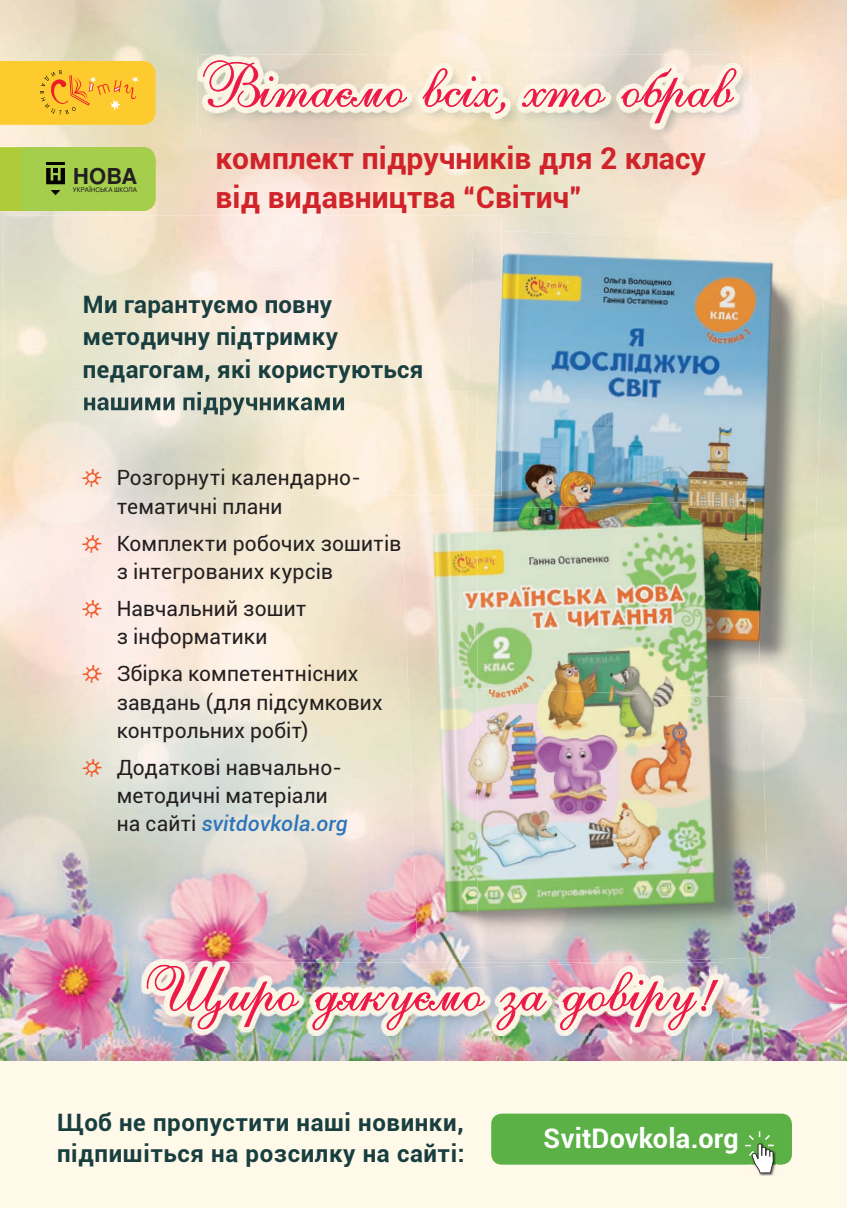
<style>
.page{position:relative;width:847px;height:1208px;background:#fff}
.page>*{position:absolute;margin:0;border:0;box-sizing:border-box;transform-origin:0 0}
.t1{font:italic 63px "Anastasia Script";color:#ed1845}
.t2{font:700 30px/39px "Roboto";color:#d1232a}
.t3{font:700 27px "Roboto";letter-spacing:.005em;color:#fff}
.t4{font:700 24px/32.4px "Roboto";letter-spacing:.01em;color:#183e3f}
.t5{font:700 21.9px "Free Sans";color:#231f20}
.t6{font:21px/28.3px "Roboto";letter-spacing:.005em;color:#231f20}
.t7{font:6.45px "Free Sans";color:#231f20}
.s1{font-family:"Segoe Print";color:#f1592a}
.s2{font-weight:500;font-style:italic;color:#2e76bc}
</style>
<div class="page">
<img style="left:0;top:0;width:370px;height:257px">
<img style="left:0;top:257px;width:52px;height:773px">
<img style="left:794px;top:257px;width:52px;height:773px">
<img style="left:741px;top:699px;width:53px;height:331px">
<img style="left:52px;top:913px;width:364px;height:65px">
<img style="left:723px;top:959px;width:18px;height:71px">
<img style="left:52px;top:978px;width:89px;height:52px">
<svg style="left:0;top:147px;width:155px;height:64px;background:#a0c747"></svg>
<svg style="left:0;top:61px;width:155px;height:64px;background:#fbc431"></svg>
<img style="left:0;top:1030px;width:846px;height:31px">
<div style="left:0;top:1061px;width:846px;height:147px;background:#fef9e9"></div>
<div style="left:491px;top:1113px;width:300px;height:51px;background:#5bb146;border-radius:11px"></div>
<img style="left:759px;top:1144px;width:16px;height:31px">
<svg style="left:744px;top:1131px;width:29px;height:42px"></svg>
<img style="left:477px;top:231px;width:348px;height:316px">
<img style="left:760px;top:545px;width:54px;height:154px">
<img style="left:416px;top:688px;width:353px;height:271px">
<img style="left:477px;top:500px;width:283px;height:198px">
<img style="left:4px;top:216px;width:497px;height:186px">
<img style="left:4px;top:402px;width:2px;height:93px">
<img style="left:467px;top:230px;width:34px;height:265px">
<img style="left:200px;top:58px;width:551px;height:80px">
<img style="left:197px;top:55px;width:544px;height:74px">
<img style="left:200px;top:58px;width:541px;height:71px">
<svg style="left:203px;top:60px;width:204px;height:47px;background:#f0d0c5"></svg>
<svg style="left:422px;top:68px;width:83px;height:45px;background:#f8d7cd"></svg>
<svg style="left:522px;top:89px;width:83px;height:18px"></svg>
<svg style="left:621px;top:68px;width:115px;height:55px;background:#f2d3ca"></svg>
<img style="left:144px;top:962px;width:588px;height:83px">
<img style="left:141px;top:959px;width:582px;height:71px">
<img style="left:417px;top:959px;width:299px;height:3px">
<img style="left:299px;top:1030px;width:424px;height:6px">
<img style="left:417px;top:962px;width:206px;height:7px">
<img style="left:141px;top:964px;width:158px;height:72px">
<svg style="left:312px;top:992px;width:172px;height:38px;background:#e1c4c4"></svg>
<svg style="left:496px;top:992px;width:50px;height:38px;background:#e2c7c1"></svg>
<img style="left:559px;top:972px;width:159px;height:58px">
<img style="left:6px;top:495px;width:407px;height:418px">
<img style="left:463px;top:391px;width:14px;height:118px">
<img style="left:402px;top:510px;width:75px;height:403px">
<img style="left:457px;top:509px;width:20px;height:179px">
<img style="left:6px;top:391px;width:461px;height:104px">
<img style="left:84px;top:392px;width:260px;height:23px">
<p class="t5" style="left:73px;top:161px;width:66px">НОВА</p>
<p class="t7" style="left:73px;top:186px;width:66px">УКРАЇНСЬКА ШКОЛА</p>
<h1 class="t1" style="left:194px;top:49px;width:531px">Вітаємо всіх, хто обрав</h1>
<h2 class="t2" style="left:215px;top:137px;width:491px">комплект підручників для 2 класу від видавництва “Світич”</h2>
<p class="t4" style="left:83px;top:287px;width:342px">Ми гарантуємо повну методичну підтримку педагогам, які користуються</p>
<p class="t6" style="left:117px;top:463px;width:245px;text-indent:-34px"><span class="s1">☼</span> Розгорнуті календарно&shy;тематичні плани</p>
<p class="t6" style="left:117px;top:528px;width:286px;text-indent:-34px"><span class="s1">☼</span> Комплекти робочих зошитів з інтегрованих курсів</p>
<p class="t6" style="left:83px;top:593px;width:225px;text-align:center"><span class="s1">☼</span> Навчальний зошит з інформатики</p>
<p class="t6" style="left:117px;top:659px;width:267px;text-indent:-34px"><span class="s1">☼</span> Збірка компетентнісних завдань (для підсумкових контрольних робіт)</p>
<p class="t6" style="left:117px;top:752px;width:232px;text-indent:-34px"><span class="s1">☼</span> Додаткові навчально&shy;методичні матеріали на сайті <span class="s2">svitdovkola.org</span></p>
<h1 class="t1" style="left:139px;top:952px;width:570px">Щиро дякуємо за довіру!</h1>
<p class="t4" style="left:57px;top:1105px;width:409px;line-height:31.2px">Щоб не пропустити наші новинки, підпишіться на розсилку на сайті:</p>
<p class="t3" style="left:543px;top:1119px;width:197px">SvitDovkola.org</p>
</div>
